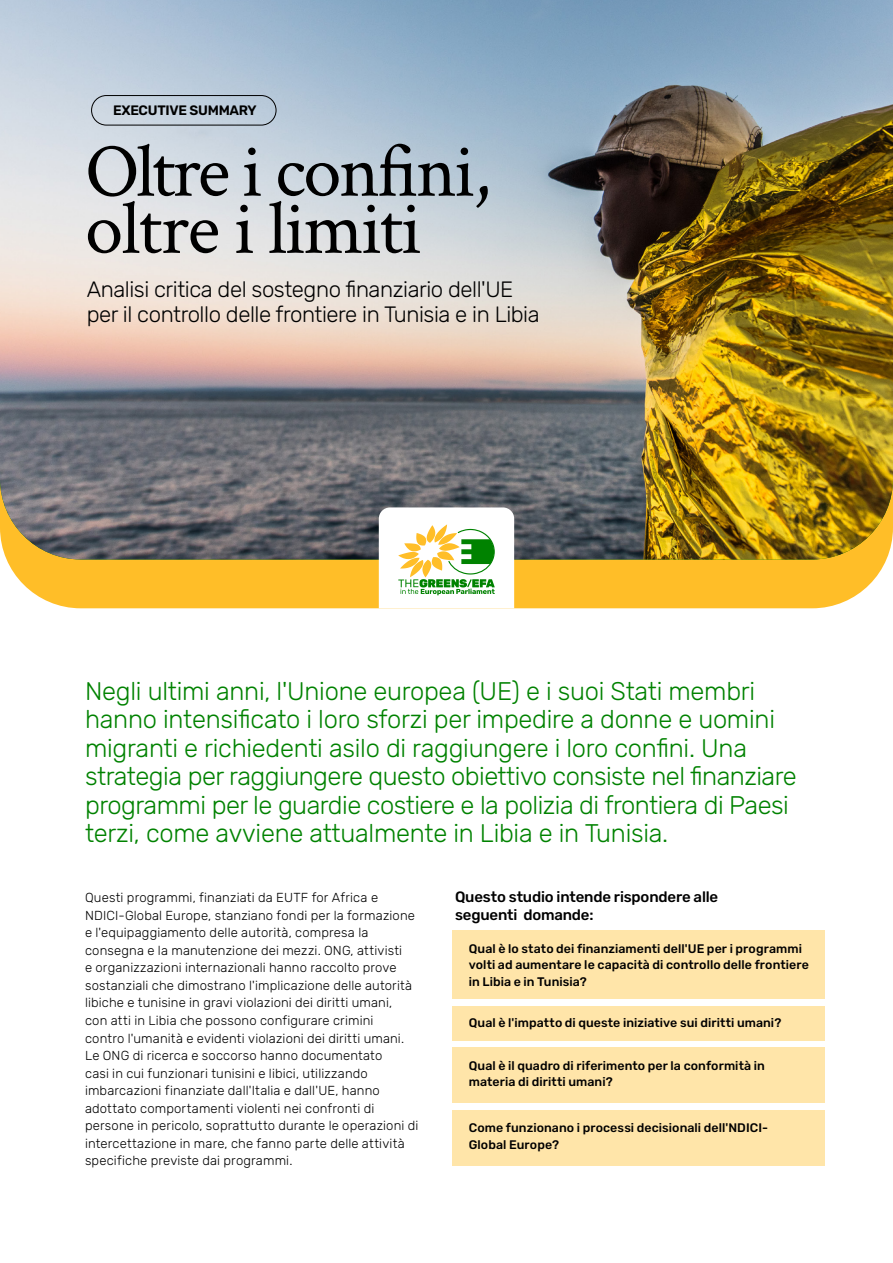
<style>
.page{position:relative;width:893px;height:1263px;background:#fff}
.page>*{position:absolute;margin:0;border:0;box-sizing:border-box;transform-origin:0 0}
.t1{font:76.5px/57.2px "Crimson Text";letter-spacing:-.03em;color:#000}
.t2{font:300 25.5px/28.5px "Rubik";letter-spacing:-.01em;color:#008200}
.t3{font:300 22.2px/24.3px "Rubik";letter-spacing:-.02em;color:#000}
.t4{font:500 15px/17.5px "Rubik";letter-spacing:-.015em;color:#000}
.t5{font:600 13.65px "Rubik";letter-spacing:-.02em;color:#000}
.t6{font:300 13.05px/17.5px "Rubik";letter-spacing:.01em;color:#000}
.t7{font:500 12.45px/16.5px "Rubik";letter-spacing:.005em;color:#000}
</style>
<div class="page">
<div style="left:0;top:28px;width:893px;height:580px;background:#ffbe28;border-radius:81px"></div>
<img style="left:0;top:0;width:893px;height:559px">
<svg style="left:379px;top:507px;width:135px;height:101px;background:#e1eacf"></svg>
<div style="left:91px;top:95px;width:185px;height:30px;border:1px solid #000;border-radius:15px"></div>
<div style="left:453px;top:931px;width:372px;height:68px;background:#ffe5a9"></div>
<div style="left:453px;top:1006px;width:372px;height:34px;background:#ffe5a9"></div>
<div style="left:453px;top:1048px;width:372px;height:55px;background:#ffe5a9"></div>
<div style="left:453px;top:1110px;width:372px;height:56px;background:#ffe5a9"></div>
<p class="t5" style="left:113px;top:102px;width:145px">EXECUTIVE SUMMARY</p>
<h1 class="t1" style="left:85px;top:139px;width:407px">Oltre i confini, oltre i limiti</h1>
<h3 class="t3" style="left:87px;top:278px;width:454px">Analisi critica del sostegno finanziario dell'UE per il controllo delle frontiere in Tunisia e in Libia</h3>
<p class="t2" style="left:85px;top:677px;width:713px">Negli ultimi anni, l'Unione europea (UE) e i suoi Stati membri hanno intensificato i loro sforzi per impedire a donne e uomini migranti e richiedenti asilo di raggiungere i loro confini. Una strategia per raggiungere questo obiettivo consiste nel finanziare programmi per le guardie costiere e la polizia di frontiera di Paesi terzi, come avviene attualmente in Libia e in Tunisia.</p>
<p class="t6" style="left:85px;top:889px;width:335px">Questi programmi, finanziati da EUTF for Africa e NDICI-Global Europe, stanziano fondi per la formazione e l'equipaggiamento delle autorità, compresa la consegna e la manutenzione dei mezzi. ONG, attivisti<br>e organizzazioni internazionali hanno raccolto prove sostanziali che dimostrano l'implicazione delle autorità libiche e tunisine in gravi violazioni dei diritti umani,<br>con atti in Libia che possono configurare crimini<br>contro l'umanità e evidenti violazioni dei diritti umani.<br>Le ONG di ricerca e soccorso hanno documentato<br>casi in cui funzionari tunisini e libici, utilizzando imbarcazioni finanziate dall'Italia e dall'UE, hanno adottato comportamenti violenti nei confronti di persone in pericolo, soprattutto durante le operazioni di intercettazione in mare, che fanno parte delle attività specifiche previste dai programmi.</p>
<p class="t4" style="left:455px;top:889px;width:265px">Questo studio intende rispondere alle seguenti domande:</p>
<p class="t7" style="left:469px;top:941px;width:342px">Qual è lo stato dei finanziamenti dell'UE per i programmi volti ad aumentare le capacità di controllo delle frontiere in Libia e in Tunisia?</p>
<p class="t7" style="left:469px;top:1014px;width:314px">Qual è l'impatto di queste iniziative sui diritti umani?</p>
<p class="t7" style="left:469px;top:1057px;width:298px">Qual è il quadro di riferimento per la conformità in materia di diritti umani?</p>
<p class="t7" style="left:469px;top:1120px;width:301px">Come funzionano i processi decisionali dell'NDICI-<br>Global Europe?</p>
</div>
